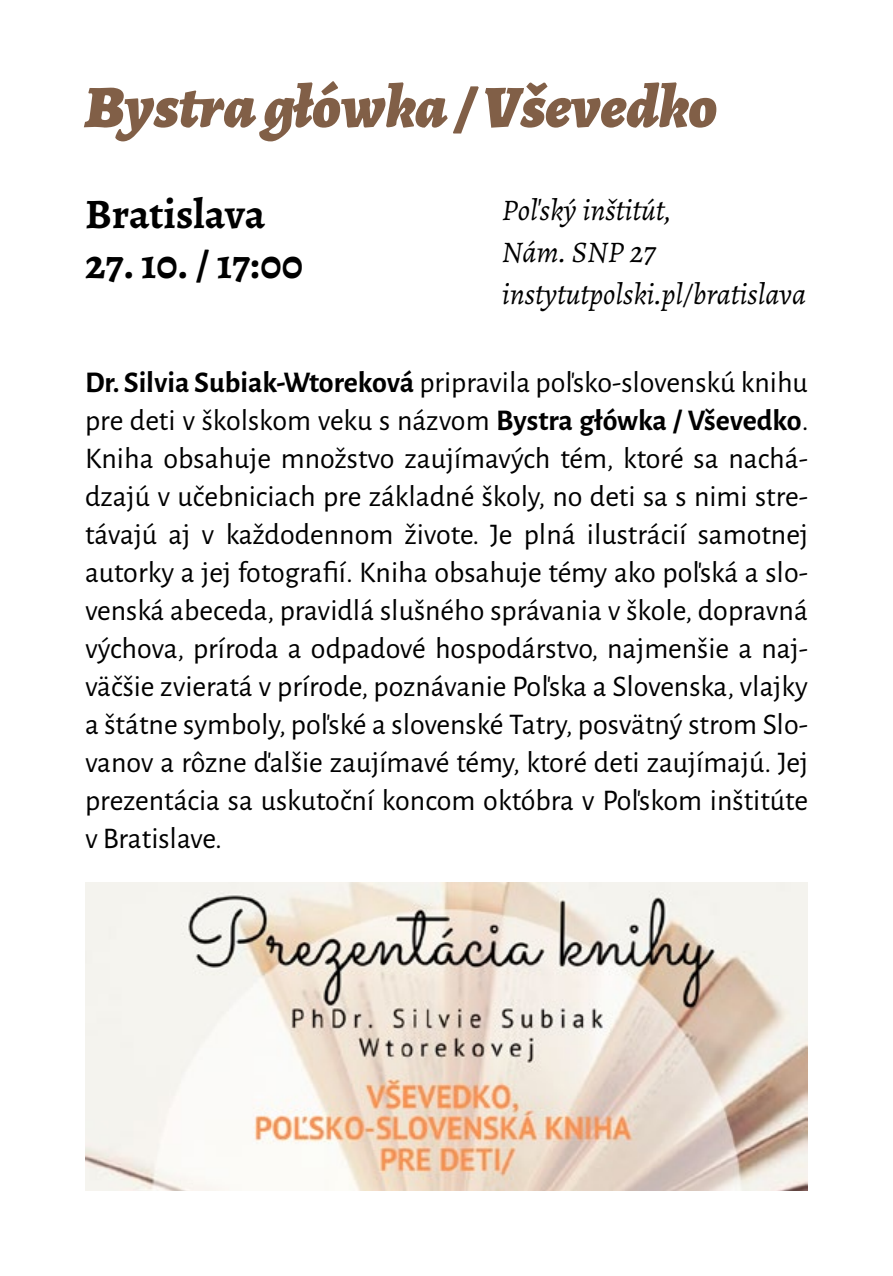
<style>
.page{position:relative;width:893px;height:1276px;background:#fff}
.page>*{position:absolute;margin:0;border:0;box-sizing:border-box;transform-origin:0 0}
.t1{font:italic 900 60px "Alegreya";color:#815f47}
.t2{font:700 42px "Alegreya";color:#000}
.t3{font:30px/38.1px "Alegreya Sans";color:#000;text-align:justify}
.t4{font:italic 30px/42px "Alegreya";color:#000}
.s1{font-weight:700}
</style>
<div class="page">
<img style="left:85px;top:883px;width:723px;height:308px">
<h1 class="t1" style="left:85px;top:66px;width:634px">Bystra główka / Vševedko</h1>
<h2 class="t2" style="left:85px;top:187px;width:182px">Bratislava</h2>
<h2 class="t2" style="left:85px;top:237px;width:219px">27. 10. / 17:00</h2>
<p class="t4" style="left:502px;top:189px;width:306px">Poľský inštitút,<br>Nám. SNP 27 instytutpolski.pl/bratislava</p>
<p class="t3" style="left:85px;top:362px;width:725px"><span class="s1">Dr. Silvia Subiak-Wtoreková</span> pripravila poľsko-slovenskú knihu pre deti v školskom veku s názvom <span class="s1">Bystra główka / Vševedko</span>.<br>Kniha obsahuje množstvo zaujímavých tém, ktoré sa nachá&shy;dzajú v učebniciach pre základné školy, no deti sa s nimi stre&shy;távajú aj v každodennom živote. Je plná ilustrácií samotnej autorky a jej fotografií. Kniha obsahuje témy ako poľská a slo&shy;venská abeceda, pravidlá slušného správania v škole, dopravná výchova, príroda a odpadové hospodárstvo, najmenšie a naj&shy;väčšie zvieratá v prírode, poznávanie Poľska a Slovenska, vlajky a štátne symboly, poľské a slovenské Tatry, posvätný strom Slo&shy;vanov a rôzne ďalšie zaujímavé témy, ktoré deti zaujímajú. Jej prezentácia sa uskutoční koncom októbra v Poľskom inštitúte v Bratislave.</p>
</div>
